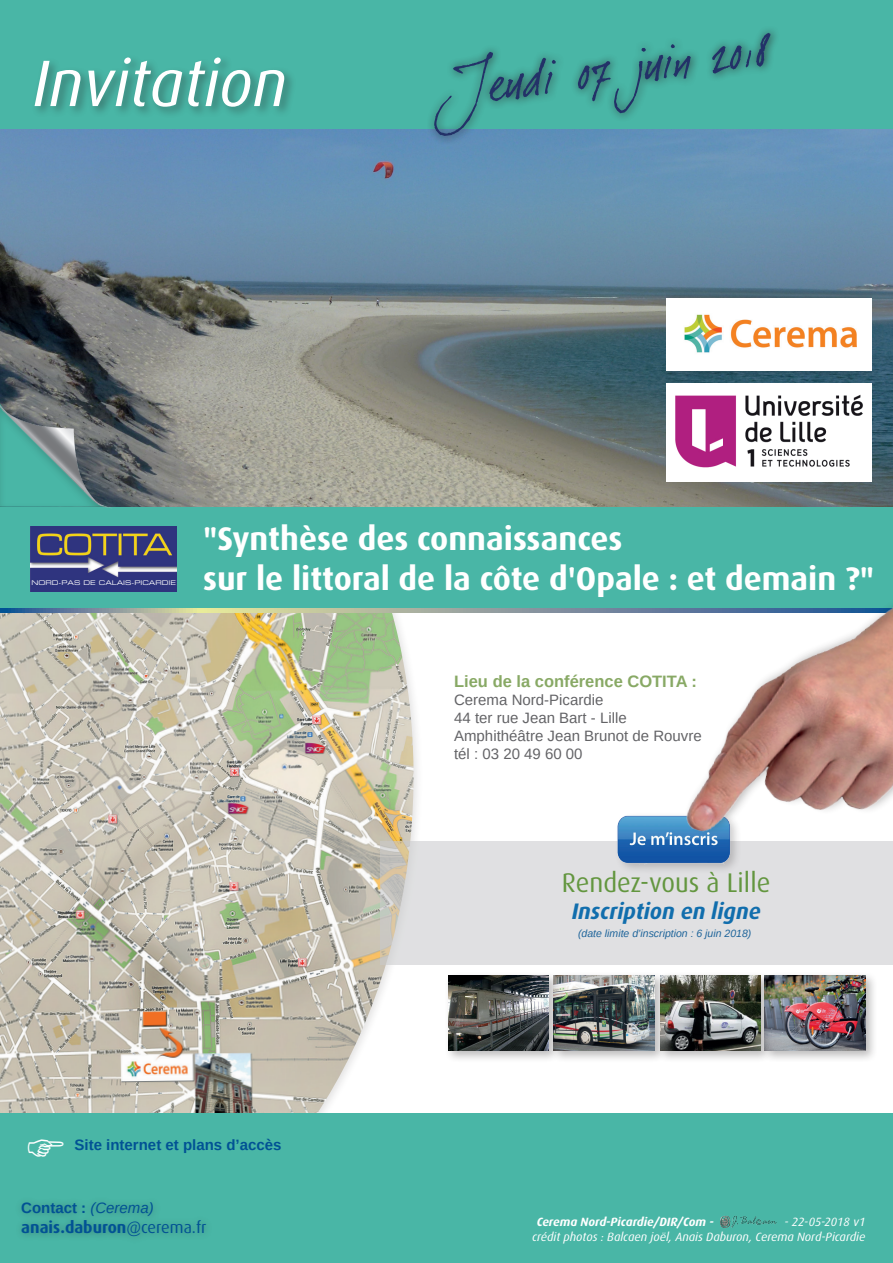
<style>
.page{position:relative;width:893px;height:1263px;background:#fff}
.page>*{position:absolute;margin:0;border:0;box-sizing:border-box;transform-origin:0 0}
.t1{font:italic 65.7px "Dax OT";color:#fff}
.t2{font:700 32.7px/39.3px "Dax OT";color:#fff}
.t3{font:27px "Dax OT";color:#63963f}
.t4{font:italic 700 22.5px "Dax OT";color:#116ead}
.t5{font:700 16.5px "Liberation Sans";color:#88a965}
.t6{font:700 16.5px "Dax OT";color:#015294}
.t7{font:15px/18px "Liberation Sans";color:#636366}
.t8{font:700 15px "Liberation Sans";color:#015294}
.t9{font:italic 12px/14.4px "Dax OT";color:#fff;text-align:right}
.t10{font:italic 700 12px "Dax OT";color:#fff}
.t11{font:italic 10.5px "Liberation Sans";color:#1e649a}
.t12{font:6.45px "Eurostile Extended Two";color:#fff}
.s1{font-weight:400;font-style:italic}
.s2{font-weight:400}
</style>
<div class="page">
<img style="left:0;top:613px;width:419px;height:500px">
<div style="left:0;top:502px;width:893px;height:109px;background:#49b6a6"></div>
<div style="left:380px;top:841px;width:513px;height:123px;background:#e0e0e2"></div>
<img style="left:0;top:128px;width:893px;height:379px">
<div style="left:0;top:0;width:893px;height:128px;background:#49b6a6"></div>
<div style="left:31px;top:54px;width:265px;height:65px;background:#231f20;opacity:.41"></div>
<svg style="left:0;top:608px;width:594px;height:5px;background:#9eaa9d"></svg>
<div style="left:0;top:1113px;width:893px;height:150px;background:#49b6a6"></div>
<div style="left:15px;top:1196px;width:199px;height:49px;background:#231f20;opacity:.33"></div>
<img style="left:31px;top:526px;width:146px;height:65px">
<div style="left:31px;top:578px;width:145px;height:10px;background:#2e347e"></div>
<img style="left:594px;top:606px;width:299px;height:264px">
<img style="left:0;top:378px;width:123px;height:157px">
<div style="left:550px;top:971px;width:117px;height:92px;background:#231f20;opacity:.3"></div>
<img style="left:561px;top:975px;width:93px;height:76px">
<div style="left:761px;top:971px;width:117px;height:92px;background:#231f20;opacity:.3"></div>
<img style="left:773px;top:975px;width:92px;height:76px">
<div style="left:656px;top:971px;width:117px;height:92px;background:#231f20;opacity:.3"></div>
<img style="left:660px;top:975px;width:101px;height:76px">
<div style="left:444px;top:971px;width:117px;height:92px;background:#231f20;opacity:.3"></div>
<img style="left:448px;top:975px;width:101px;height:76px">
<div style="left:426px;top:26px;width:354px;height:119px;background:#231f20;opacity:.83"></div>
<svg style="left:434px;top:33px;width:336px;height:103px"></svg>
<img style="left:720px;top:1216px;width:57px;height:12px">
<img style="left:666px;top:384px;width:206px;height:98px">
<div style="left:666px;top:290px;width:206px;height:89px;background:#231f20;opacity:.3"></div>
<img style="left:666px;top:298px;width:206px;height:73px">
<div style="left:683px;top:364px;width:124px;height:7px;background:#fff"></div>
<h1 class="t1" style="left:33px;top:47px;width:256px">Invitation</h1>
<p class="t12" style="left:32px;top:578px;width:146px">NORD-PAS DE CALAIS-PICARDIE</p>
<h2 class="t2" style="left:203px;top:519px;width:673px">"Synthèse des connaissances<br>sur le littoral de la côte d'Opale : et demain ?"</h2>
<p class="t5" style="left:454px;top:670px;width:244px">Lieu de la conférence COTITA :</p>
<p class="t7" style="left:454px;top:691px;width:249px">Cerema Nord-Picardie<br>44 ter rue Jean Bart - Lille<br>Amphithéâtre Jean Brunot de Rouvre tél : 03 20 49 60 00</p>
<h3 class="t3" style="left:562px;top:868px;width:210px">Rendez-vous à Lille</h3>
<h3 class="t4" style="left:572px;top:899px;width:190px">Inscription en ligne</h3>
<p class="t11" style="left:578px;top:926px;width:175px">(date limite d’inscription : 6 juin 2018)</p>
<p class="t8" style="left:75px;top:1134px;width:208px">Site internet et plans d’accès</p>
<p class="t8" style="left:21px;top:1198px;width:134px">Contact : <span class="s1">(Cerema)</span></p>
<p class="t6" style="left:21px;top:1218px;width:187px">anais.daburon<span class="s2">@cerema.fr</span></p>
<p class="t10" style="left:537px;top:1215px;width:179px">Cerema Nord-Picardie/DIR/Com -</p>
<p class="t9" style="left:532px;top:1215px;width:335px">- 22-05-2018 v1<br>crédit photos : Balcaen joël, Anais Daburon, Cerema Nord-Picardie</p>
</div>
